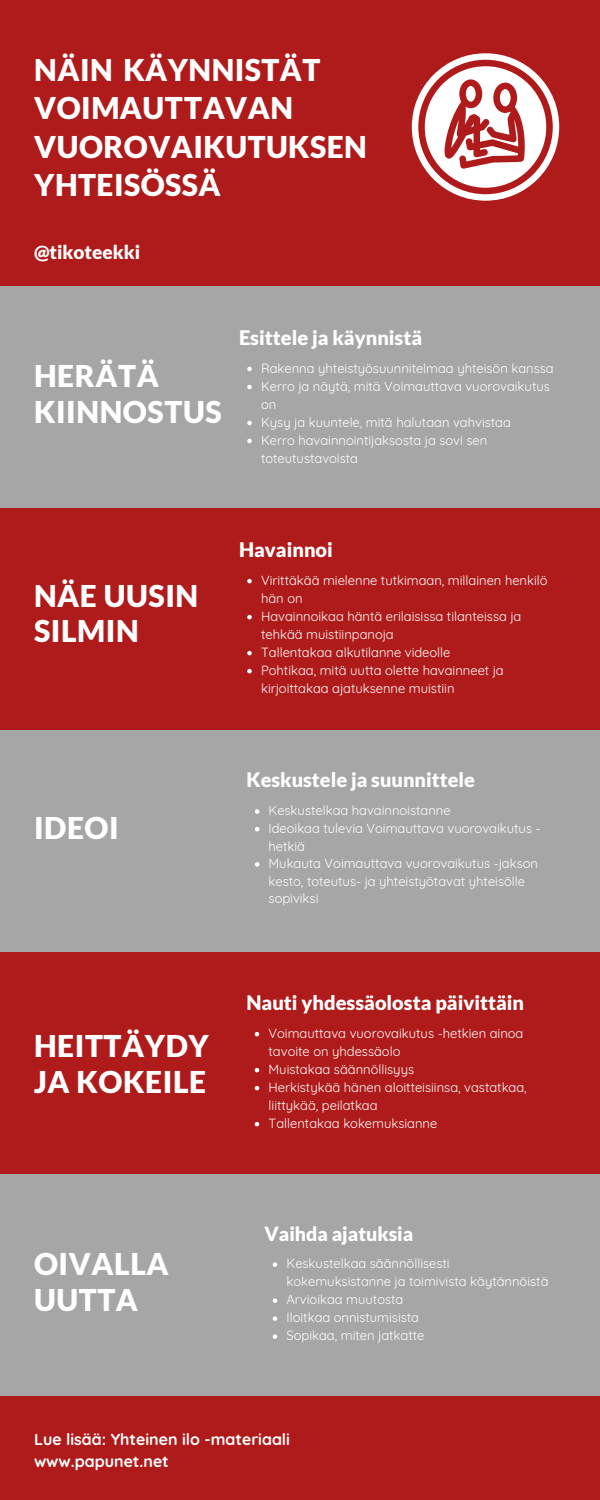
<style>
.page{position:relative;width:600px;height:1500px;background:#af1b1b}
.page>*{position:absolute;margin:0;border:0;box-sizing:border-box;transform-origin:0 0}
.t1{font:900 30px/36px "Lato";letter-spacing:.02em;color:#fff}
.t2{font:900 20px "Lato";color:#fff}
.t3{font:900 19.9px "Lato";color:#fff}
.t4{font:900 19.5px "Lato";color:#fff}
.t5{font:900 19px "Lato";color:#fff}
.t6{font:700 16px/21.8px "Quicksand";color:#fff}
.t7{font:13px/18px "Quicksand";color:#fff}
</style>
<div class="page">
<div style="left:0;top:286px;width:600px;height:222px;background:#a6a6a6"></div>
<svg style="left:247px;top:367px;width:5px;height:4px"></svg>
<svg style="left:247px;top:385px;width:5px;height:4px"></svg>
<svg style="left:247px;top:421px;width:5px;height:4px"></svg>
<svg style="left:247px;top:439px;width:5px;height:4px"></svg>
<div style="left:0;top:730px;width:600px;height:222px;background:#a6a6a6"></div>
<div style="left:0;top:1174px;width:600px;height:222px;background:#a6a6a6"></div>
<svg style="left:247px;top:579px;width:5px;height:4px"></svg>
<svg style="left:247px;top:615px;width:5px;height:4px"></svg>
<svg style="left:247px;top:651px;width:5px;height:4px"></svg>
<svg style="left:247px;top:669px;width:5px;height:4px"></svg>
<svg style="left:255px;top:809px;width:4px;height:5px"></svg>
<svg style="left:255px;top:827px;width:4px;height:5px"></svg>
<svg style="left:255px;top:862px;width:4px;height:5px"></svg>
<svg style="left:255px;top:1032px;width:4px;height:4px"></svg>
<svg style="left:255px;top:1068px;width:4px;height:4px"></svg>
<svg style="left:255px;top:1086px;width:4px;height:4px"></svg>
<svg style="left:255px;top:1122px;width:4px;height:4px"></svg>
<svg style="left:273px;top:1262px;width:4px;height:5px"></svg>
<svg style="left:273px;top:1298px;width:4px;height:5px"></svg>
<svg style="left:273px;top:1316px;width:4px;height:5px"></svg>
<svg style="left:273px;top:1334px;width:4px;height:5px"></svg>
<svg style="left:412px;top:53px;width:147px;height:148px"></svg>
<h1 class="t1" style="left:34px;top:50px;width:334px;line-height:38.4px">NÄIN KÄYNNISTÄT<br>VOIMAUTTAVAN<br>VUOROVAIKUTUKSEN<br>YHTEISÖSSÄ</h1>
<h3 class="t5" style="left:34px;top:241px;width:108px">@tikoteekki</h3>
<h1 class="t1" style="left:34px;top:357px;width:189px">HERÄTÄ<br>KIINNOSTUS</h1>
<h2 class="t2" style="left:239px;top:326px;width:185px">Esittele ja käynnistä</h2>
<p class="t7" style="left:261px;top:358px;width:294px">Rakenna yhteistyösuunnitelmaa yhteisön kanssa Kerro ja näytä, mitä Voimauttava vuorovaikutus on<br>Kysy ja kuuntele, mitä halutaan vahvistaa<br>Kerro havainnointijaksosta ja sovi sen toteutustavoista</p>
<h1 class="t1" style="left:34px;top:578px;width:166px;line-height:35.2px">NÄE UUSIN<br>SILMIN</h1>
<h1 class="t1" style="left:34px;top:810px;width:86px">IDEOI</h1>
<h2 class="t2" style="left:239px;top:538px;width:95px">Havainnoi</h2>
<p class="t7" style="left:261px;top:570px;width:288px">Virittäkää mielenne tutkimaan, millainen henkilö hän on<br>Havainnoikaa häntä erilaisissa tilanteissa ja tehkää muistiinpanoja<br>Tallentakaa alkutilanne videolle<br>Pohtikaa, mitä uutta olette havainneet ja kirjoittakaa ajatuksenne muistiin</p>
<h3 class="t3" style="left:246px;top:768px;width:230px">Keskustele ja suunnittele</h3>
<p class="t7" style="left:269px;top:801px;width:274px;line-height:17.6px">Keskustelkaa havainnoistanne<br>Ideoikaa tulevia Voimauttava vuorovaikutus - hetkiä<br>Mukauta Voimauttava vuorovaikutus -jakson kesto, toteutus- ja yhteistyötavat yhteisölle sopiviksi</p>
<h1 class="t1" style="left:34px;top:1027px;width:176px">HEITTÄYDY<br>JA KOKEILE</h1>
<h2 class="t2" style="left:246px;top:991px;width:279px">Nauti yhdessäolosta päivittäin</h2>
<p class="t7" style="left:269px;top:1023px;width:260px">Voimauttava vuorovaikutus -hetkien ainoa tavoite on yhdessäolo<br>Muistakaa säännöllisyys<br>Herkistykää hänen aloitteisiinsa, vastatkaa, liittykää, peilatkaa<br>Tallentakaa kokemuksianne</p>
<h1 class="t1" style="left:34px;top:1245px;width:136px">OIVALLA<br>UUTTA</h1>
<h3 class="t4" style="left:264px;top:1222px;width:150px">Vaihda ajatuksia</h3>
<p class="t7" style="left:287px;top:1253px;width:263px">Keskustelkaa säännöllisesti kokemuksistanne ja toimivista käytännöistä<br>Arvioikaa muutosta<br>Iloitkaa onnistumisista<br>Sopikaa, miten jatkatte</p>
<p class="t6" style="left:34px;top:1427px;width:258px">Lue lisää: Yhteinen ilo -materiaali www.papunet.net</p>
</div>
